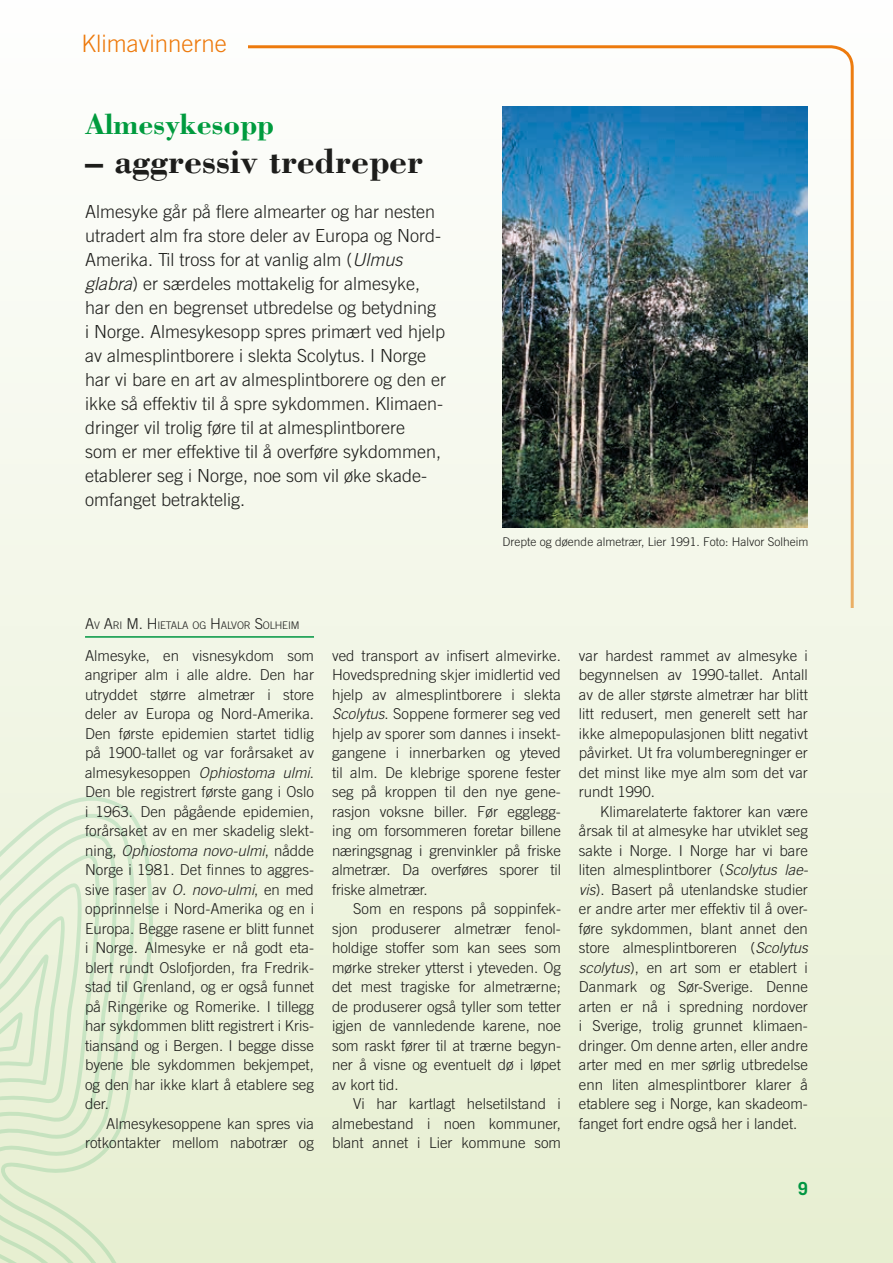
<style>
.page{position:relative;width:893px;height:1263px;background:#fff}
.page>*{position:absolute;margin:0;border:0;box-sizing:border-box;transform-origin:0 0}
.t1{font:700 36px "Bodoni";color:#1d1d1b}
.t2{font:700 30px "Bodoni";color:#009b3e}
.t3{font:300 24px "Trade Gothic";color:#ee7402}
.t4{font:300 18px/24px "Trade Gothic";color:#1d1d1b}
.t5{font:700 18px "Trade Gothic";color:#009641}
.t6{font:300 15px/19.5px "Trade Gothic";color:#1d1d1b;text-align:justify}
.t7{font:300 12px "Trade Gothic";color:#1d1d1b}
.t8{font:300 10.5px "Trade Gothic";letter-spacing:-.015em;color:#1d1d1b}
.s1{font-style:italic}
.s2{font-size:15px}
</style>
<div class="page">
<div style="left:0;top:0;width:893px;height:1263px;background:linear-gradient(to bottom,#fdfcfb,#e7efd2)"></div>
<svg style="left:0;top:781px;width:155px;height:482px;background:#e9f1d9"></svg>
<svg style="left:0;top:802px;width:136px;height:461px;background:#e6efd7"></svg>
<svg style="left:0;top:826px;width:118px;height:437px;background:#e5efd6"></svg>
<svg style="left:0;top:850px;width:101px;height:413px;background:#e2eed3"></svg>
<img style="left:503px;top:107px;width:305px;height:420px">
<hr style="left:85px;top:636px;width:229px;height:2px;background:#009641">
<h3 class="t3" style="left:81px;top:29px;width:147px">Klimavinnerne</h3>
<h2 class="t2" style="left:85px;top:106px;width:190px">Almesykesopp</h2>
<h1 class="t1" style="left:85px;top:139px;width:339px">– aggressiv tredreper</h1>
<p class="t4" style="left:85px;top:200px;width:363px">Almesyke går på flere almearter og har nesten utradert alm fra store deler av Europa og Nord-Amerika. Til tross for at vanlig alm (<span class="s1">Ulmus glabra</span>) er særdeles mottakelig for almesyke, har den en begrenset utbredelse og betydning<br>i Norge. Almesykesopp spres primært ved hjelp av almesplintborere i slekta Scolytus. I Norge har vi bare en art av almesplintborere og den er ikke så effektiv til å spre sykdommen. Klimaen&shy;dringer vil trolig føre til at almesplintborere<br>som er mer effektive til å overføre sykdommen, etablerer seg i Norge, noe som vil øke skade&shy;omfanget betraktelig.</p>
<p class="t8" style="left:85px;top:619px;width:216px"><span class="s2">A</span>V <span class="s2">A</span>RI <span class="s2">M . H</span>IETALA OG <span class="s2">H</span>ALVOR <span class="s2">S</span>OLH EIM</p>
<p class="t7" style="left:503px;top:535px;width:307px">Drepte og døende almetrær, Lier 1991. Foto: Halvor Solheim</p>
<p class="t6" style="left:85px;top:645px;width:230px">Almesyke, en visnesykdom som angriper alm i alle aldre. Den har utryddet større almetrær i store deler av Europa og Nord-Amerika.<br>Den første epidemien startet tidlig på 1900-tallet og var forårsaket av almesykesoppen <span class="s1">Ophiostoma ulmi</span>.<br>Den ble registrert første gang i Oslo i 1963. Den pågående epidemien, forårsaket av en mer skadelig slekt&shy;ning, <span class="s1">Ophiostoma novo-ulmi</span>, nådde Norge i 1981. Det finnes to aggres&shy;sive raser av <span class="s1">O. novo-ulmi</span>, en med opprinnelse i Nord-Amerika og en i Europa. Begge rasene er blitt funnet i Norge. Almesyke er nå godt eta&shy;blert rundt Oslofjorden, fra Fredrik&shy;stad til Grenland, og er også funnet på Ringerike og Romerike. I tillegg har sykdommen blitt registrert i Kris&shy;tiansand og i Bergen. I begge disse byene ble sykdommen bekjempet, og den har ikke klart å etablere seg der.</p>
<p class="t6" style="left:85px;top:1113px;width:230px;text-align:right">Almesykesoppene kan spres via rotkontakter mellom nabotrær og</p>
<p class="t6" style="left:332px;top:645px;width:230px">ved transport av infisert almevirke.<br>Hovedspredning skjer imidlertid ved hjelp av almesplintborere i slekta <span class="s1">Scolytus</span>. Soppene formerer seg ved hjelp av sporer som dannes i insekt&shy;gangene i innerbarken og yteved til alm. De klebrige sporene fester seg på kroppen til den nye gene&shy;rasjon voksne biller. Før egglegg&shy;ing om forsommeren foretar billene næringsgnag i grenvinkler på friske almetrær. Da overføres sporer til friske almetrær.</p>
<p class="t6" style="left:332px;top:899px;width:230px;text-indent:21px">Som en respons på soppinfek&shy;sjon produserer almetrær fenol&shy;holdige stoffer som kan sees som mørke streker ytterst i yteveden. Og det mest tragiske for almetrærne; de produserer også tyller som tetter igjen de vannledende karene, noe som raskt fører til at trærne begyn&shy;ner å visne og eventuelt dø i løpet av kort tid.</p>
<p class="t6" style="left:332px;top:1094px;width:230px;text-indent:21px">Vi har kartlagt helsetilstand i almebestand i noen kommuner, blant annet i Lier kommune som</p>
<p class="t6" style="left:579px;top:645px;width:230px">var hardest rammet av almesyke i begynnelsen av 1990-tallet. Antall av de aller største almetrær har blitt litt redusert, men generelt sett har ikke almepopulasjonen blitt negativt påvirket. Ut fra volumberegninger er det minst like mye alm som det var rundt 1990.</p>
<p class="t6" style="left:579px;top:801px;width:231px;text-indent:21px">Klimarelaterte faktorer kan være årsak til at almesyke har utviklet seg sakte i Norge. I Norge har vi bare liten almesplintborer (<span class="s1">Scolytus lae&shy;vis</span>). Basert på utenlandske studier er andre arter mer effektiv til å over&shy;føre sykdommen, blant annet den store almesplintboreren (<span class="s1">Scolytus scolytus</span>), en art som er etablert i Danmark og Sør-Sverige. Denne arten er nå i spredning nordover i Sverige, trolig grunnet klimaen&shy;dringer. Om denne arten, eller andre arter med en mer sørlig utbredelse enn liten almesplintborer klarer å etablere seg i Norge, kan skadeom&shy;fanget fort endre også her i landet.</p>
<p class="t5" style="left:798px;top:1177px;width:12px">9</p>
</div>
